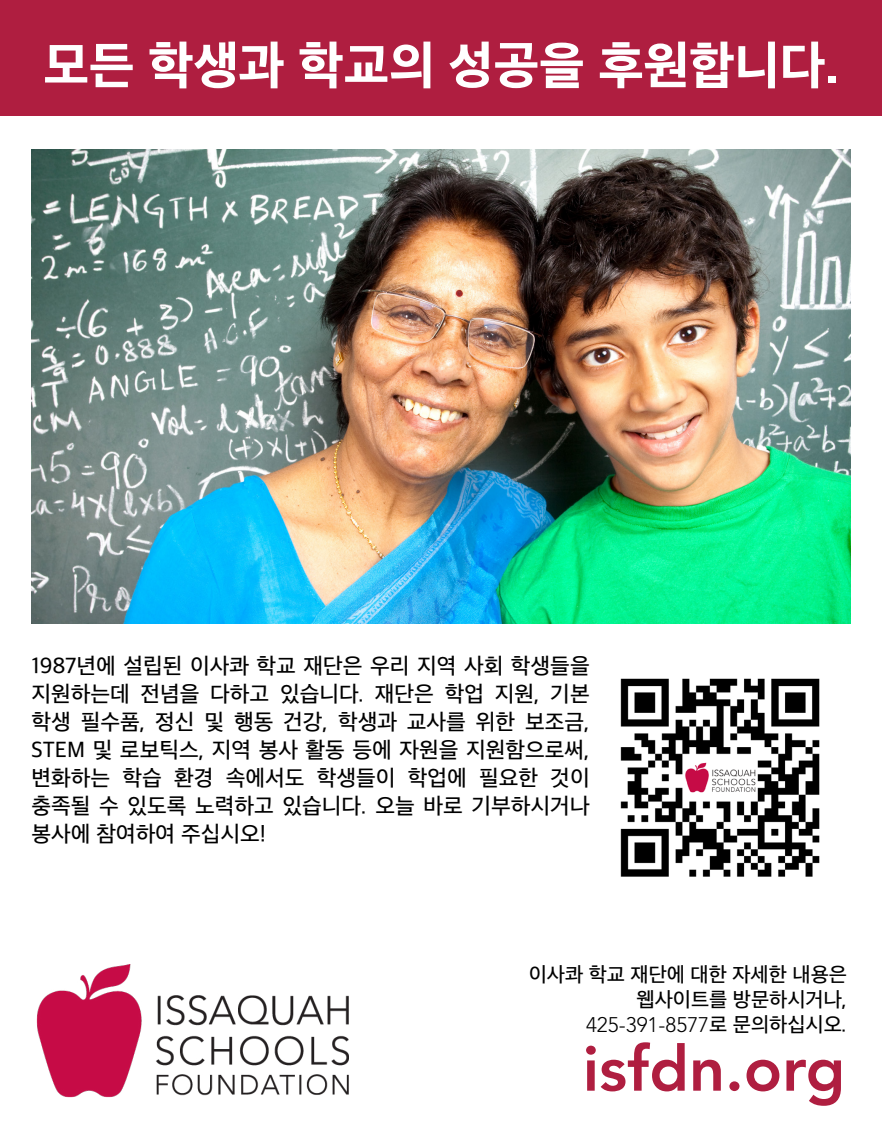
<style>
.page{position:relative;width:882px;height:1134px;background:#fff}
.page>*{position:absolute;margin:0;border:0;box-sizing:border-box;transform-origin:0 0}
.t1{font:800 63px "Avenir LT Std";color:#af1e40}
.t2{font:800 52.5px "Apple SD Gothic Neo";color:#fff}
.t3{font:500 22.75px/28px "Apple SD Gothic Neo";color:#000;text-align:justify}
.t4{font:500 21px/25.2px "Apple SD Gothic Neo";color:#000;text-align:right}
.t5{font:300 21px "Avenir LT Std";color:#000}
.s1{font-family:"Apple SD Gothic Neo";font-weight:500}
</style>
<div class="page">
<img style="left:36px;top:964px;width:313px;height:134px">
<div style="left:0;top:0;width:882px;height:116px;background:#af1e40"></div>
<img style="left:620px;top:678px;width:200px;height:199px">
<img style="left:32px;top:150px;width:818px;height:474px">
<h2 class="t2" style="left:43px;top:37px;width:797px">모든 학생과 학교의 성공을 후원합니다.</h2>
<p class="t3" style="left:32px;top:653px;width:560px">1987년에 설립된 이사콰 학교 재단은 우리 지역 사회 학생들을 지원하는데 전념을 다하고 있습니다. 재단은 학업 지원, 기본 학생 필수품, 정신 및 행동 건강, 학생과 교사를 위한 보조금, STEM 및 로보틱스, 지역 봉사 활동 등에 자원을 지원함으로써, 변화하는 학습 환경 속에서도 학생들이 학업에 필요한 것이 충족될 수 있도록 노력하고 있습니다. 오늘 바로 기부하시거나 봉사에 참여하여 주십시오!</p>
<p class="t4" style="left:529px;top:963px;width:320px">이사콰 학교 재단에 대한 자세한 내용은 웹사이트를 방문하시거나,</p>
<p class="t5" style="left:586px;top:1013px;width:262px">425-391-8577<span class="s1">로 문의하십시오.</span></p>
<h1 class="t1" style="left:583px;top:1032px;width:264px">isfdn.org</h1>
</div>
